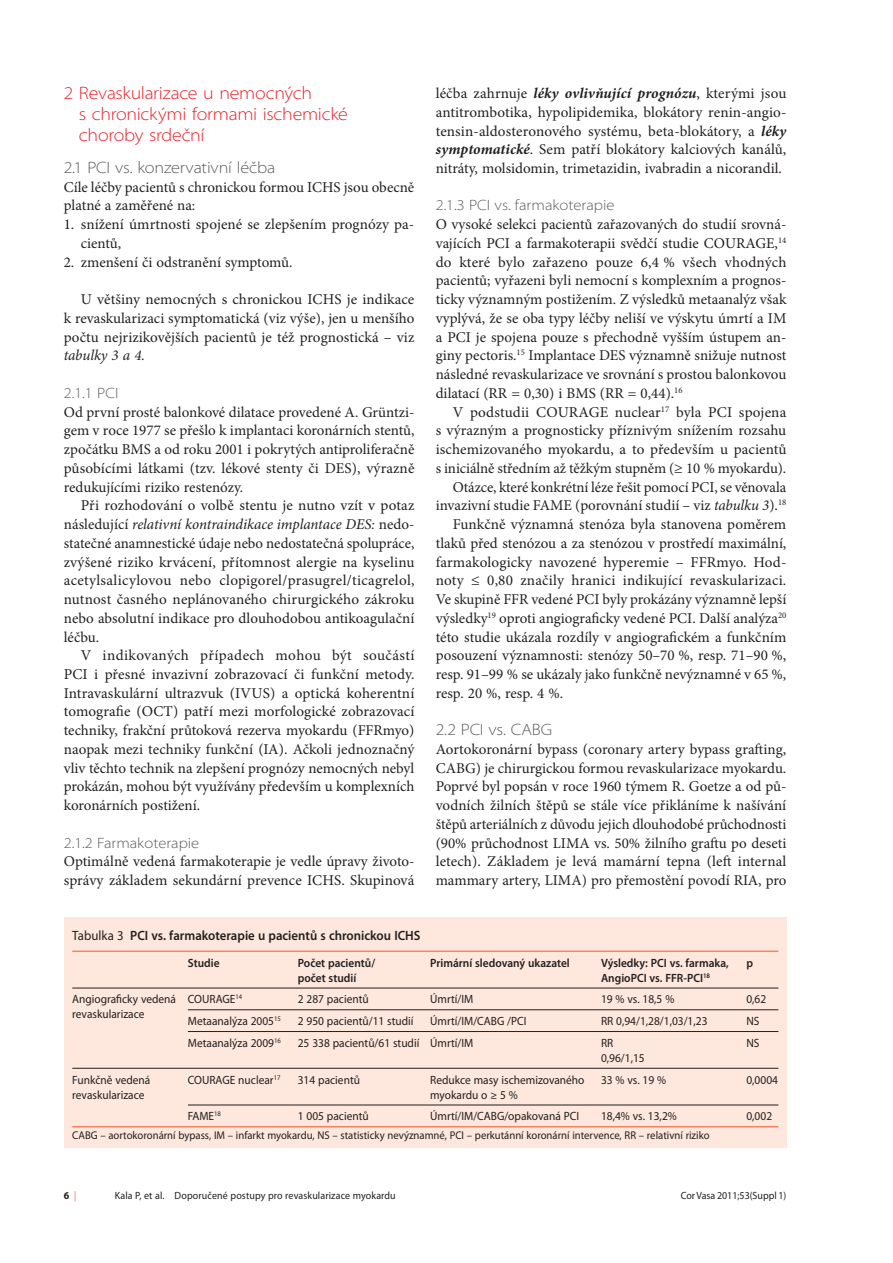
<style>
.page{position:relative;width:893px;height:1263px;background:#fff}
.page>*{position:absolute;margin:0;border:0;box-sizing:border-box;transform-origin:0 0}
.t1{font:300 semi-expanded 18px/21px "Myriad Pro";letter-spacing:-.015em;color:#ed1c24}
.t2{font:300 semi-expanded 16.5px "Myriad Pro";letter-spacing:-.01em;color:#58595b}
.t3{font:15px/18.8px "Minion Pro";color:#231f20;text-align:justify}
.t4{font:300 semi-expanded 15px "Myriad Pro";color:#58595b}
.t5{font:italic 15px "Minion Pro";letter-spacing:-.01em;color:#231f20}
.t6{font:600 13.5px "Myriad Pro";color:#231f20;scale:.95 1}
.t7{font:12px/15px "Myriad Pro";color:#231f20;scale:.95 1}
.t8{font:600 12px/15px "Myriad Pro";color:#231f20;scale:.95 1}
.t9{font:11.25px "Myriad Pro";color:#231f20;scale:.95 1}
.t10{font:10.5px "Myriad Pro";letter-spacing:.01em;color:#231f20;scale:.95 1}
.t11{font:700 10.5px "Myriad Pro";color:#231f20;scale:.95 1}
.s1{font-style:italic}
.s2{font-weight:700;font-style:italic}
.s3{font-weight:400}
.s4{font-weight:300;color:#ed1c24}
</style>
<div class="page">
<div style="left:64px;top:917px;width:722px;height:231px;background:#fee7dc"></div>
<hr style="left:188px;top:1010px;width:590px;height:1px;background:#231f20">
<hr style="left:188px;top:1031px;width:590px;height:1px;background:#231f20">
<hr style="left:188px;top:1068px;width:590px;height:1px;background:#231f20">
<hr style="left:72px;top:951px;width:706px;height:1px;background:#f58465">
<hr style="left:188px;top:988px;width:590px;height:1px;background:#231f20">
<hr style="left:188px;top:1105px;width:590px;height:1px;background:#231f20">
<hr style="left:188px;top:1126px;width:590px;height:2px;background:#f58465">
<hr style="left:72px;top:988px;width:116px;height:1px;background:#231f20">
<hr style="left:72px;top:1068px;width:116px;height:1px;background:#231f20">
<hr style="left:72px;top:1126px;width:116px;height:2px;background:#f58465">
<p class="t1" style="left:79px;top:83px;width:270px;text-indent:-15px">2 Revaskularizace u nemocných<br>s chronickými formami ischemické choroby srdeční</p>
<p class="t2" style="left:64px;top:161px;width:213px">2.1 PCI vs. konzervativní léčba</p>
<p class="t3" style="left:64px;top:179px;width:352px">Cíle léčby pacientů s chronickou formou ICHS jsou obecně platné a zaměřené na:</p>
<p class="t3" style="left:81px;top:216px;width:335px;text-indent:-17px">1. snížení úmrtnosti spojené se zlepšením prognózy pa&shy;cientů,</p>
<p class="t3" style="left:64px;top:254px;width:230px">2. zmenšení či odstranění symptomů.</p>
<p class="t3" style="left:64px;top:291px;width:352px;text-indent:17px">U většiny nemocných s chronickou ICHS je indikace k revaskularizaci symptomatická (viz výše), jen u menšího počtu nejrizikovějších pacientů je též prognostická – viz</p>
<p class="t5" style="left:64px;top:350px;width:83px">tabulky 3 a 4.</p>
<p class="t4" style="left:64px;top:387px;width:56px">2.1.1 PCI</p>
<p class="t3" style="left:64px;top:404px;width:352px">Od první prosté balonkové dilatace provedené A. Grüntzi&shy;gem v roce 1977 se přešlo k implantaci koronárních stentů, zpočátku BMS a od roku 2001 i pokrytých antiproliferačně působícími látkami (tzv. lékové stenty či DES), výrazně redukujícími riziko restenózy.</p>
<p class="t3" style="left:64px;top:497px;width:352px;text-indent:17px">Při rozhodování o volbě stentu je nutno vzít v potaz následující <span class="s1">relativní kontraindikace implantace DES:</span> nedo&shy;statečné anamnestické údaje nebo nedostatečná spolupráce, zvýšené riziko krvácení, přítomnost alergie na kyselinu acetylsalicylovou nebo clopigorel/prasugrel/ticagrelol, nutnost časného neplánovaného chirurgického zákroku nebo absolutní indikace pro dlouhodobou antikoagulační léčbu.</p>
<p class="t3" style="left:64px;top:647px;width:352px;text-indent:17px">V indikovaných případech mohou být součástí PCI i přesné invazivní zobrazovací či funkční metody.<br>Intra vaskulární ultrazvuk (IVUS) a optická koherentní tomografie (OCT) patří mezi morfologické zobrazovací techniky, frakční průtoková rezerva myokardu (FFRmyo) naopak mezi techniky funkční (IA). Ačkoli jednoznačný vliv těchto technik na zlepšení prognózy nemocných nebyl prokázán, mohou být využívány především u komplexních koronárních postižení.</p>
<p class="t4" style="left:64px;top:837px;width:137px">2.1.2 Farmakoterapie</p>
<p class="t3" style="left:64px;top:853px;width:352px">Optimálně vedená farmakoterapie je vedle úpravy životo&shy;správy základem sekundární prevence ICHS. Skupinová</p>
<p class="t3" style="left:436px;top:85px;width:352px">léčba zahrnuje <span class="s2">léky ovlivňující prognózu</span>, kterými jsou antitrombotika, hypolipidemika, blokátory renin-angio&shy;tensin-aldosteronového systému, beta-blokátory, a <span class="s2">léky symptomatické</span>. Sem patří blokátory kalciových kanálů, nitráty, molsidomin, trimetazidin, ivabradin a nicorandil.</p>
<p class="t4" style="left:436px;top:200px;width:180px">2.1.3 PCI vs. farmakoterapie</p>
<p class="t3" style="left:436px;top:216px;width:352px">O vysoké selekci pacientů zařazovaných do studií srovná&shy;vajících PCI a farmakoterapii svědčí studie COURAGE,<sup>14 </sup>do které bylo zařazeno pouze 6,4 % všech vhodných pacientů; vyřazeni byli nemocní s komplexním a prognos&shy;ticky významným postižením. Z výsledků metaanalýz však vyplývá, že se oba typy léčby neliší ve výskytu úmrtí a IM a PCI je spojena pouze s přechodně vyšším ústupem an&shy;giny pectoris.<sup>15</sup> Implantace DES významně snižuje nutnost následné revaskularizace ve srovnání s prostou balonkovou dilatací (RR = 0,30) i BMS (RR = 0,44).<sup>16</sup></p>
<p class="t3" style="left:453px;top:404px;width:335px">V podstudii COURAGE nuclear<sup>17</sup> byla PCI spojena</p>
<p class="t3" style="left:436px;top:422px;width:352px">s výrazným a prognosticky příznivým snížením rozsahu</p>
<p class="t3" style="left:436px;top:441px;width:352px">ischemizovaného myokardu, a to především u pacientů</p>
<p class="t3" style="left:436px;top:460px;width:352px">s iniciálně středním až těžkým stupněm (≥ 10 % myokardu).</p>
<p class="t3" style="left:453px;top:479px;width:335px">Otázce, které konkrétní léze řešit pomocí PCI, se věnovala</p>
<p class="t3" style="left:436px;top:497px;width:352px">invazivní studie FAME (porovnání studií – viz <span class="s1">tabulku 3</span>).<sup>18</sup></p>
<p class="t3" style="left:453px;top:516px;width:335px">Funkčně významná stenóza byla stanovena poměrem</p>
<p class="t3" style="left:436px;top:535px;width:352px">tlaků před stenózou a za stenózou v prostředí maximální,</p>
<p class="t3" style="left:436px;top:554px;width:352px">farmakologicky navozené hyperemie – FFRmyo. Hod-</p>
<p class="t3" style="left:436px;top:572px;width:352px">noty ≤ 0,80 značily hranici indikující revaskularizaci.</p>
<p class="t3" style="left:436px;top:591px;width:352px">Ve skupině FFR vedené PCI byly prokázány významně lepší</p>
<p class="t3" style="left:436px;top:610px;width:352px">výsledky<sup>19</sup> oproti angiograficky vedené PCI. Další analýza<sup>20</sup></p>
<p class="t3" style="left:436px;top:629px;width:352px">této studie ukázala rozdíly v angiografickém a funkčním</p>
<p class="t3" style="left:436px;top:647px;width:352px">posouzení významnosti: stenózy 50–70 %, resp. 71–90 %,</p>
<p class="t3" style="left:436px;top:666px;width:352px">resp. 91–99 % se ukázaly jako funkčně nevýznamné v 65 %,</p>
<p class="t3" style="left:436px;top:685px;width:129px">resp. 20 %, resp. 4 %.</p>
<p class="t2" style="left:436px;top:723px;width:118px">2.2 PCI vs. CABG</p>
<p class="t3" style="left:436px;top:741px;width:352px">Aortokoronární bypass (coronary artery bypass grafting, CABG) je chirurgickou formou revaskularizace myokardu.<br>Poprvé byl popsán v roce 1960 týmem R. Goetze a od pů&shy;vodních žilních štěpů se stále více přikláníme k našívání štěpů arteriálních z důvodu jejich dlouhodobé průchodnosti (90% průchodnost LIMA vs. 50% žilního graftu po deseti letech). Základem je levá mamární tepna (left internal mammary artery, LIMA) pro přemostění povodí RIA, pro</p>
<p class="t6" style="left:72px;top:931px;width:368px"><span class="s3">Tabulka 3</span> PCI vs. farmakoterapie u pacientů s chronickou ICHS</p>
<p class="t8" style="left:188px;top:956px;width:35px">Studie</p>
<p class="t8" style="left:298px;top:956px;width:83px">Počet pacientů/ počet studií</p>
<p class="t8" style="left:430px;top:956px;width:148px">Primární sledovaný ukazatel</p>
<p class="t8" style="left:601px;top:956px;width:136px">Výsledky: PCI vs. farmaka,<br>AngioPCI vs. FFR-PCI<sup>18</sup></p>
<p class="t8" style="left:746px;top:956px;width:9px">p</p>
<p class="t7" style="left:72px;top:993px;width:111px">Angiograficky vedená revaskularizace</p>
<p class="t7" style="left:188px;top:993px;width:59px">COURAGE<sup>14</sup></p>
<p class="t7" style="left:298px;top:993px;width:76px">2 287 pacientů</p>
<p class="t7" style="left:430px;top:993px;width:47px">Úmrtí/IM</p>
<p class="t7" style="left:601px;top:993px;width:79px">19 % vs. 18,5 %</p>
<p class="t7" style="left:746px;top:993px;width:22px">0,62</p>
<p class="t7" style="left:188px;top:1014px;width:99px">Metaanalýza 2005<sup>15</sup></p>
<p class="t7" style="left:298px;top:1014px;width:123px">2 950 pacientů/11 studií</p>
<p class="t7" style="left:430px;top:1014px;width:103px">Úmrtí/IM/CABG /PCI</p>
<p class="t7" style="left:601px;top:1014px;width:114px">RR 0,94/1,28/1,03/1,23</p>
<p class="t7" style="left:746px;top:1014px;width:15px">NS</p>
<p class="t7" style="left:188px;top:1036px;width:99px">Metaanalýza 2009<sup>16</sup></p>
<p class="t7" style="left:298px;top:1036px;width:186px">25 338 pacientů/61 studií Úmrtí/IM</p>
<p class="t7" style="left:601px;top:1036px;width:47px">RR<br>0,96/1,15</p>
<p class="t7" style="left:746px;top:1036px;width:15px">NS</p>
<p class="t7" style="left:72px;top:1073px;width:84px">Funkčně vedená revaskularizace</p>
<p class="t7" style="left:188px;top:1073px;width:99px">COURAGE nuclear<sup>17</sup></p>
<p class="t7" style="left:298px;top:1073px;width:67px">314 pacientů</p>
<p class="t7" style="left:430px;top:1073px;width:164px">Redukce masy ischemizovaného myokardu o ≥ 5 %</p>
<p class="t7" style="left:601px;top:1073px;width:70px">33 % vs. 19 %</p>
<p class="t7" style="left:746px;top:1073px;width:35px">0,0004</p>
<p class="t7" style="left:188px;top:1110px;width:36px">FAME<sup>18</sup></p>
<p class="t7" style="left:298px;top:1110px;width:76px">1 005 pacientů</p>
<p class="t7" style="left:430px;top:1110px;width:158px">Úmrtí/IM/CABG/opakovaná PCI</p>
<p class="t7" style="left:601px;top:1110px;width:81px">18,4% vs. 13,2%</p>
<p class="t7" style="left:746px;top:1110px;width:29px">0,002</p>
<p class="t9" style="left:72px;top:1131px;width:672px">CABG – aortokoronární bypass, IM – infarkt myokardu, NS – statisticky nevýznamné, PCI – perkutánní koronární intervence, RR – relativní riziko</p>
<p class="t11" style="left:64px;top:1189px;width:15px">6 <span class="s4">|</span></p>
<p class="t10" style="left:115px;top:1191px;width:297px">Kala P, et al. Doporučené postupy pro revaskularizace myokardu</p>
<p class="t10" style="left:681px;top:1191px;width:113px">Cor Vasa 2011;53(Suppl 1)</p>
</div>
